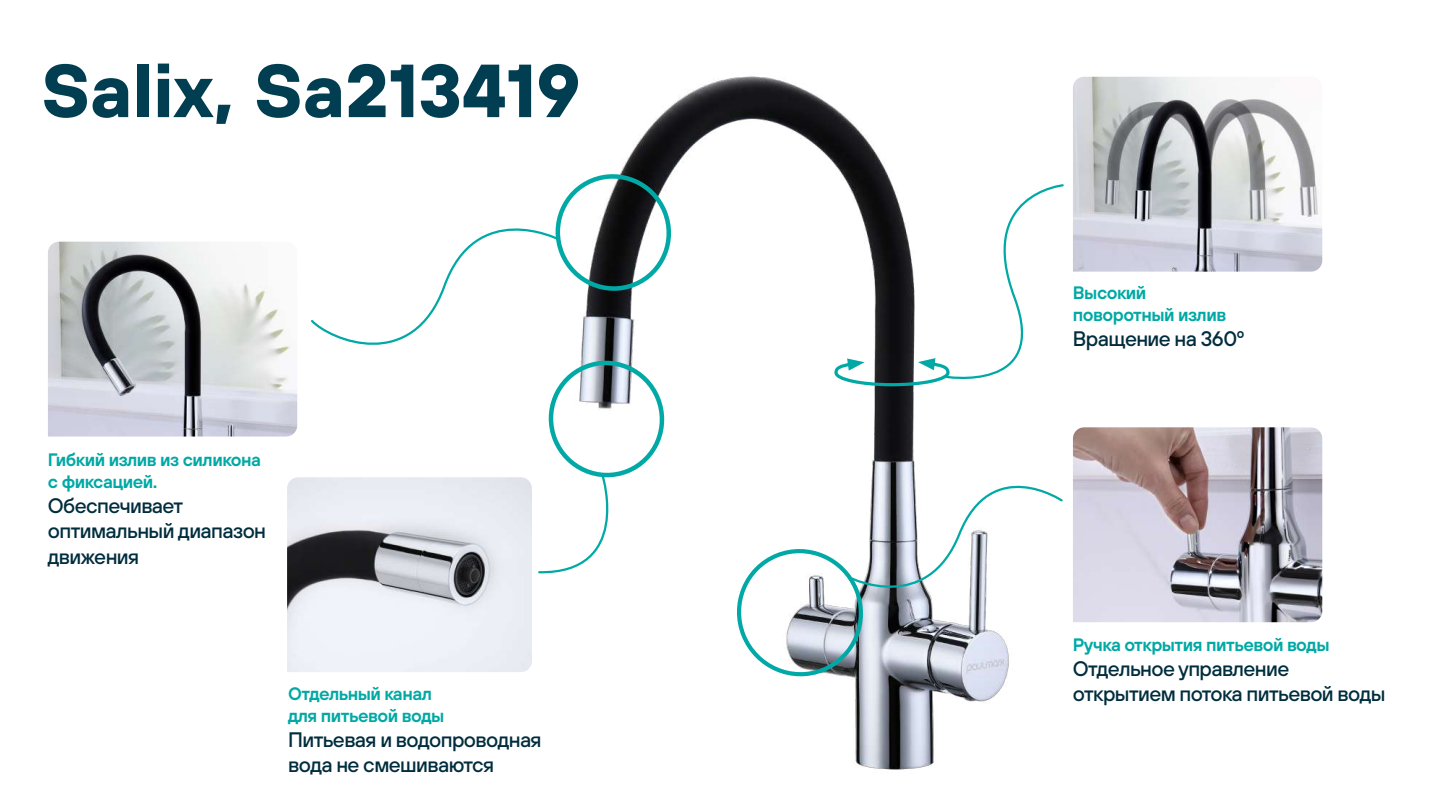
<style>
.page{position:relative;width:1442px;height:810px;background:#fff}
.page>*{position:absolute;margin:0;border:0;box-sizing:border-box;transform-origin:0 0}
.t1{font:700 75px "TT Hoves";color:#013e51}
.t2{font:500 21px/25.2px "TT Hoves";letter-spacing:-.03em;color:#002d3d}
.t3{font:600 18px/21.6px "TT Hoves";letter-spacing:-.03em;color:#00a9a5}
</style>
<div class="page">
<img style="left:625px;top:76px;width:377px;height:694px">
<img style="left:48px;top:242px;width:249px;height:195px">
<img style="left:1073px;top:77px;width:249px;height:195px">
<img style="left:1073px;top:427px;width:249px;height:195px">
<img style="left:287px;top:477px;width:245px;height:195px">
<svg style="left:725px;top:451px;width:338px;height:237px"></svg>
<svg style="left:309px;top:163px;width:367px;height:411px"></svg>
<svg style="left:832px;top:183px;width:232px;height:211px"></svg>
<h1 class="t1" style="left:42px;top:40px;width:540px">Salix, Sa213419</h1>
<p class="t3" style="left:48px;top:449px;width:215px">Гибкий излив из силикона с фиксацией.</p>
<p class="t2" style="left:48px;top:493px;width:220px">Обеспечивает оптимальный диапазон движения</p>
<p class="t3" style="left:1073px;top:282px;width:155px">Высокий поворотный излив</p>
<p class="t2" style="left:1073px;top:326px;width:173px">Вращение на 360º</p>
<p class="t3" style="left:1073px;top:633px;width:258px">Ручка открытия питьевой воды</p>
<p class="t2" style="left:1073px;top:656px;width:218px">Отдельное управление</p>
<p class="t3" style="left:288px;top:683px;width:145px">Отдельный канал</p>
<p class="t2" style="left:1073px;top:681px;width:314px">открытием потока питьевой воды</p>
<p class="t3" style="left:288px;top:704px;width:158px">для питьевой воды</p>
<p class="t2" style="left:288px;top:727px;width:255px">Питьевая и водопроводная вода не смешиваются</p>
</div>
